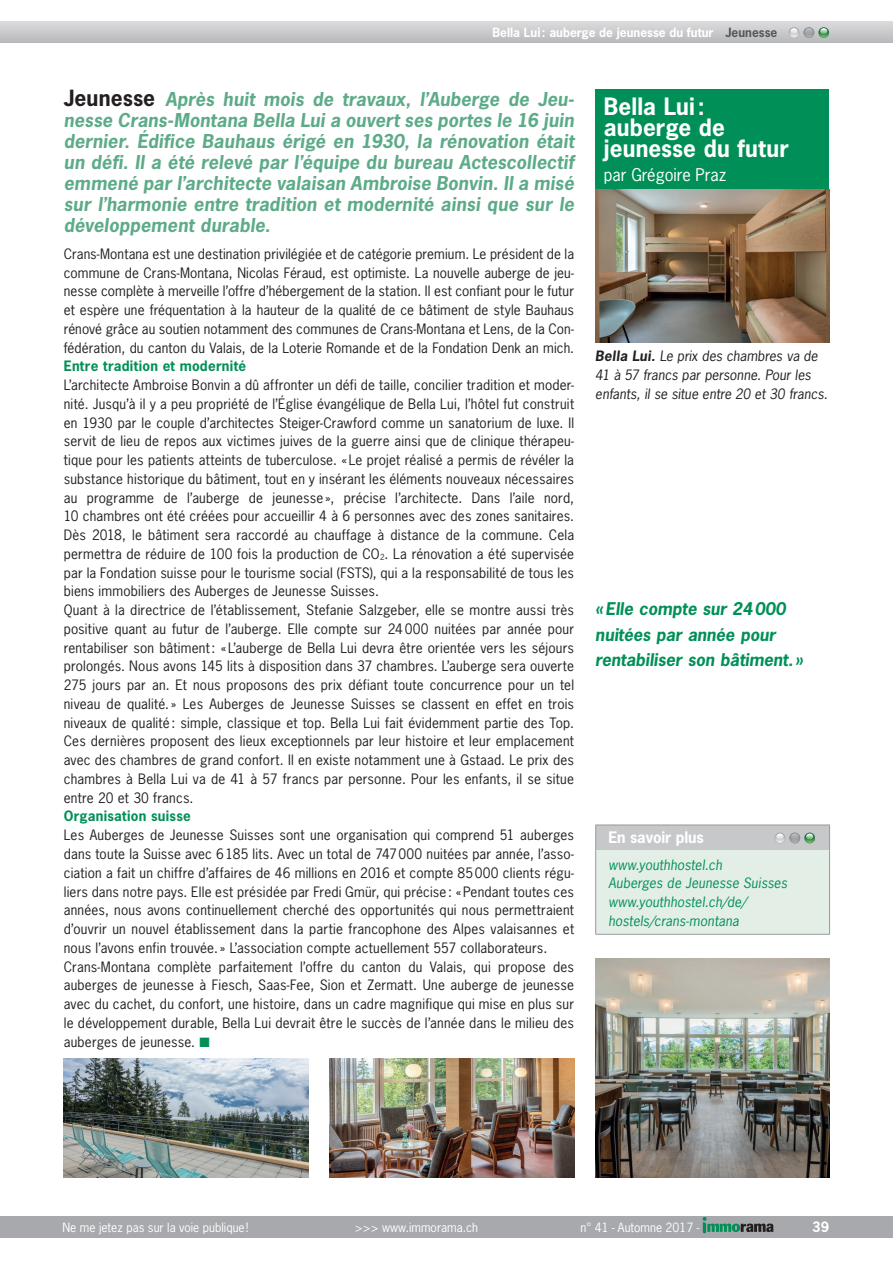
<style>
.page{position:relative;width:893px;height:1263px;background:#fff}
.page>*{position:absolute;margin:0;border:0;box-sizing:border-box;transform-origin:0 0}
._001_Titre{font:700 22.5px/21px "News Gothic Std";letter-spacing:.005em;color:#fff}
._01_Chapeau{font:italic 700 18px/21px "News Gothic Std";letter-spacing:.01em;color:#5dab88;text-align:justify}
._04_Exergue{font:italic 700 16.5px/25.5px "News Gothic Std";color:#009057}
._002_par{font:16.5px "News Gothic Std";color:#fff}
.Titre_de_bloc{font:700 15px "News Gothic Std";letter-spacing:-.01em;color:#fff}
._02_Texte{font:13.5px/18.8px "News Gothic Std";letter-spacing:.015em;color:#231f20;text-align:justify}
._09_Légende{font:italic 13.5px/18.8px "News Gothic Std";color:#231f20}
._02_Texte-2{font:italic 13.5px/18.8px "News Gothic Std";letter-spacing:.01em;color:#009057}
._03_Sous_titre{font:700 13.5px "News Gothic Std";letter-spacing:.02em;color:#009057}
.Pied_de_page_droite{font:700 13.5px "News Gothic Std";color:#fff}
.Pied_de_page_droite-2{font:12px "News Gothic Std";color:#fff}
.Tetiere_page_gauche{font:700 12px "News Gothic Std";color:#fff}
.s1{color:#57585a}
.s2{font-style:normal;font-size:21px;color:#231f20}
.s3{color:#009057}
.s4{font-weight:700}
</style>
<div class="page">
<div style="left:0;top:21px;width:893px;height:22px;background:linear-gradient(to bottom,#dcdcde,#b9babd)"></div>
<div style="left:0;top:1216px;width:893px;height:21px;background:#a8a9ad"></div>
<svg style="left:789px;top:27px;width:40px;height:11px"></svg>
<svg style="left:703px;top:1217px;width:71px;height:16px"></svg>
<img style="left:595px;top:189px;width:234px;height:153px">
<div style="left:595px;top:89px;width:234px;height:100px;background:#009057"></div>
<div style="left:596px;top:825px;width:234px;height:25px;background:#c7c8ca"></div>
<div style="left:596px;top:850px;width:234px;height:84px;background:#e3eee7"></div>
<hr style="left:595px;top:825px;width:235px;height:1px;background:#97999c">
<svg style="left:595px;top:825px;width:1px;height:25px"></svg>
<svg style="left:829px;top:826px;width:1px;height:24px"></svg>
<hr style="left:595px;top:850px;width:1px;height:84px;background:#97999c">
<hr style="left:829px;top:850px;width:1px;height:84px;background:#97999c">
<hr style="left:595px;top:934px;width:235px;height:1px;background:#97999c">
<svg style="left:775px;top:833px;width:40px;height:10px"></svg>
<img style="left:64px;top:1058px;width:244px;height:120px">
<img style="left:329px;top:1058px;width:245px;height:120px">
<img style="left:595px;top:958px;width:234px;height:220px">
<p class="Tetiere_page_gauche" style="left:492px;top:25px;width:286px">Bella Lui: auberge de jeunesse du futur <span class="s1">Jeunesse</span></p>
<p class="_01_Chapeau" style="left:64px;top:88px;width:512px"><span class="s2">Jeunesse</span> Après huit mois de travaux, l’Auberge de Jeu&shy;nesse Crans-Montana Bella Lui a ouvert ses portes le 16 juin dernier. Édifice Bauhaus érigé en 1930, la rénovation était un défi. Il a été relevé par l’équipe du bureau Actescollectif emmené par l’architecte valaisan Ambroise Bonvin. Il a misé sur l’harmonie entre tradition et modernité ainsi que sur le développement durable.</p>
<p class="_02_Texte" style="left:64px;top:244px;width:512px">Crans-Montana est une destination privilégiée et de catégorie premium. Le président de la commune de Crans-Montana, Nicolas Féraud, est optimiste. La nouvelle auberge de jeu&shy;nesse complète à merveille l’offre d’hébergement de la station. Il est confiant pour le futur et espère une fréquentation à la hauteur de la qualité de ce bâtiment de style Bauhaus rénové grâce au soutien notamment des communes de Crans-Montana et Lens, de la Con&shy;fédération, du canton du Valais, de la Loterie Romande et de la Fondation Denk an mich.</p>
<p class="_03_Sous_titre" style="left:64px;top:357px;width:184px">Entre tradition et modernité</p>
<p class="_02_Texte" style="left:64px;top:376px;width:512px">L’architecte Ambroise Bonvin a dû affronter un défi de taille, concilier tradition et moder&shy;nité. Jusqu’à il y a peu propriété de l’Église évangélique de Bella Lui, l’hôtel fut construit en 1930 par le couple d’architectes Steiger-Crawford comme un sanatorium de luxe. Il servit de lieu de repos aux victimes juives de la guerre ainsi que de clinique thérapeu&shy;tique pour les patients atteints de tuberculose. «Le projet réalisé a permis de révéler la substance historique du bâtiment, tout en y insérant les éléments nouveaux nécessaires au programme de l’auberge de jeunesse», précise l’architecte. Dans l’aile nord, 10 chambres ont été créées pour accueillir 4 à 6 personnes avec des zones sanitaires.<br>Dès 2018, le bâtiment sera raccordé au chauffage à distance de la commune. Cela permettra de réduire de 100 fois la production de CO<sub>2</sub>. La rénovation a été supervisée par la Fondation suisse pour le tourisme social (FSTS), qui a la responsabilité de tous les biens immobiliers des Auberges de Jeunesse Suisses.</p>
<p class="_02_Texte" style="left:64px;top:601px;width:512px">Quant à la directrice de l’établissement, Stefanie Salzgeber, elle se montre aussi très positive quant au futur de l’auberge. Elle compte sur 24000 nuitées par année pour rentabiliser son bâtiment: «L’auberge de Bella Lui devra être orientée vers les séjours prolongés. Nous avons 145 lits à disposition dans 37 chambres. L’auberge sera ouverte 275 jours par an. Et nous proposons des prix défiant toute concurrence pour un tel niveau de qualité. » Les Auberges de Jeunesse Suisses se classent en effet en trois niveaux de qualité: simple, classique et top. Bella Lui fait évidemment partie des Top.<br>Ces dernières proposent des lieux exceptionnels par leur histoire et leur emplacement avec des chambres de grand confort. Il en existe notamment une à Gstaad. Le prix des chambres à Bella Lui va de 41 à 57 francs par personne. Pour les enfants, il se situe entre 20 et 30 francs.</p>
<p class="_03_Sous_titre" style="left:64px;top:807px;width:129px">Organisation suisse</p>
<p class="_02_Texte" style="left:64px;top:826px;width:512px">Les Auberges de Jeunesse Suisses sont une organisation qui comprend 51 auberges dans toute la Suisse avec 6185 lits. Avec un total de 747000 nuitées par année, l’asso&shy;ciation a fait un chiffre d’affaires de 46 millions en 2016 et compte 85000 clients régu&shy;liers dans notre pays. Elle est présidée par Fredi Gmür, qui précise: «Pendant toutes ces années, nous avons continuellement cherché des opportunités qui nous permettraient d’ouvrir un nouvel établissement dans la partie francophone des Alpes valaisannes et nous l’avons enfin trouvée. » L’association compte actuellement 557 collaborateurs.</p>
<p class="_02_Texte" style="left:64px;top:957px;width:512px">Crans-Montana complète parfaitement l’offre du canton du Valais, qui propose des auberges de jeunesse à Fiesch, Saas-Fee, Sion et Zermatt. Une auberge de jeunesse avec du cachet, du confort, une histoire, dans un cadre magnifique qui mise en plus sur le développement durable, Bella Lui devrait être le succès de l’année dans le milieu des auberges de jeunesse. <span class="s3">■</span></p>
<p class="_001_Titre" style="left:604px;top:96px;width:186px">Bella Lui: auberge de jeunesse du futur</p>
<p class="_002_par" style="left:604px;top:164px;width:124px">par Grégoire Praz</p>
<p class="_09_Légende" style="left:595px;top:347px;width:234px"><span class="s4">Bella Lui.</span> Le prix des chambres va de<br>41 à 57 francs par personne. Pour les enfants, il se situe entre 20 et 30 francs.</p>
<p class="_04_Exergue" style="left:595px;top:596px;width:209px">«Elle compte sur 24000 nuitées par année pour rentabiliser son bâtiment. »</p>
<p class="Titre_de_bloc" style="left:608px;top:827px;width:97px">En savoir plus</p>
<p class="_02_Texte-2" style="left:608px;top:855px;width:180px">www.youthhostel.ch<br>Auberges de Jeunesse Suisses</p>
<p class="_02_Texte-2" style="left:608px;top:893px;width:140px">www.youthhostel.ch/de/ hostels/crans-montana</p>
<p class="Pied_de_page_droite-2" style="left:63px;top:1219px;width:187px">Ne me jetez pas sur la voie publique!</p>
<p class="Pied_de_page_droite-2" style="left:355px;top:1219px;width:125px">&gt;&gt;&gt; www.immorama.ch</p>
<p class="Pied_de_page_droite-2" style="left:581px;top:1219px;width:120px">n° 41 - Automne 2017 -</p>
<p class="Pied_de_page_droite" style="left:812px;top:1218px;width:18px">39</p>
</div>
